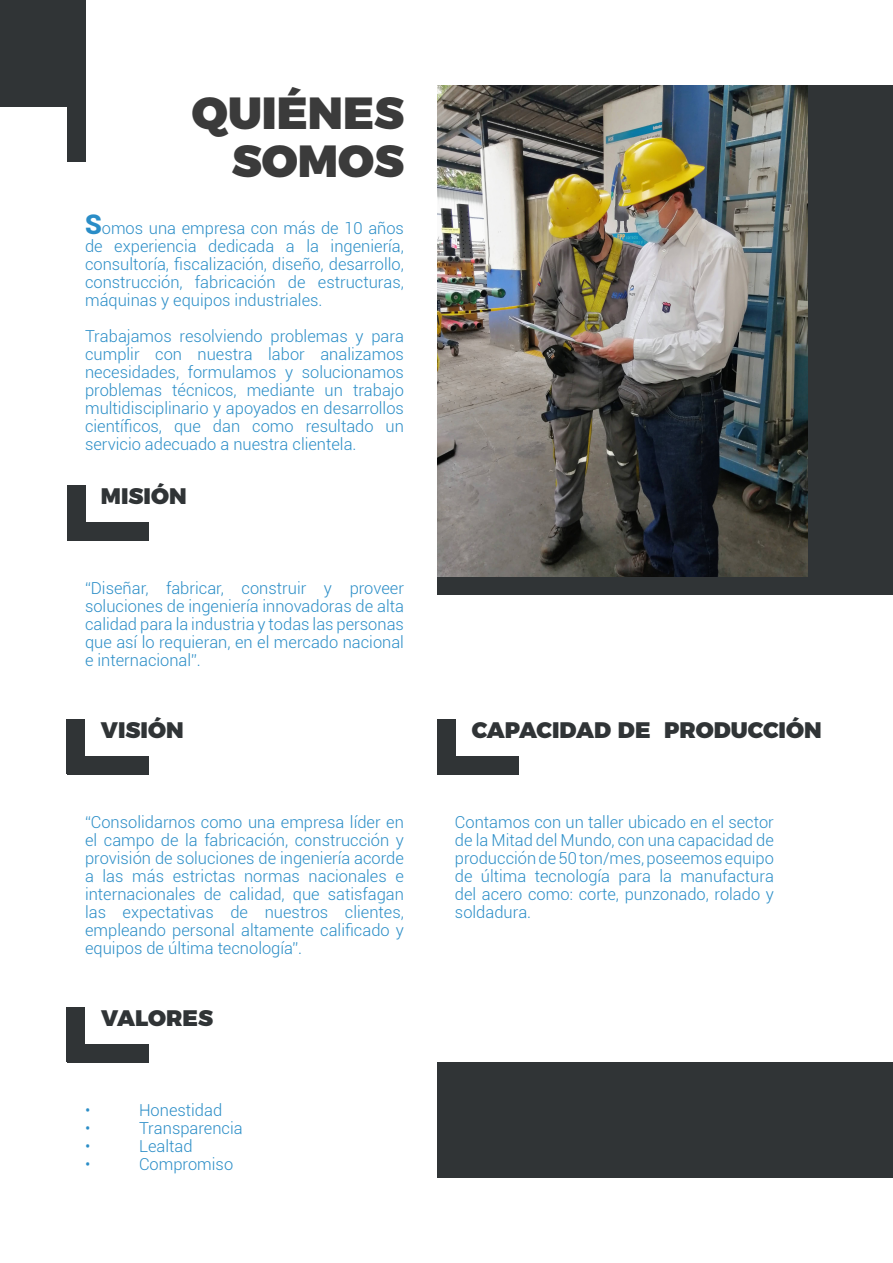
<style>
.page{position:relative;width:893px;height:1263px;background:#fff}
.page>*{position:absolute;margin:0;border:0;box-sizing:border-box;transform-origin:0 0}
.t1{font:900 45px "Montserrat";color:#3b3b3b}
.t2{font:900 22.5px "Montserrat";color:#303436}
.t3{font:300 16.5px/18px "Roboto";color:#2a8dc7;text-align:justify}
.s1{font-weight:900;font-size:27px}
</style>
<div class="page">
<div style="left:437px;top:85px;width:456px;height:509px;background:#303436"></div>
<div style="left:437px;top:1062px;width:456px;height:116px;background:#303436"></div>
<div style="left:67px;top:77px;width:18px;height:85px;background:#303436"></div>
<div style="left:67px;top:522px;width:81px;height:18px;background:#303436"></div>
<div style="left:67px;top:756px;width:81px;height:18px;background:#303436"></div>
<div style="left:437px;top:756px;width:82px;height:18px;background:#303436"></div>
<div style="left:67px;top:1044px;width:81px;height:18px;background:#303436"></div>
<div style="left:67px;top:485px;width:18px;height:55px;background:#303436"></div>
<div style="left:67px;top:719px;width:18px;height:55px;background:#303436"></div>
<div style="left:437px;top:719px;width:18px;height:55px;background:#303436"></div>
<div style="left:67px;top:1007px;width:18px;height:55px;background:#303436"></div>
<div style="left:0;top:0;width:85px;height:107px;background:#303436"></div>
<img style="left:437px;top:85px;width:371px;height:491px">
<p class="t1" style="left:192px;top:75px;width:213px">QUIÉNES</p>
<p class="t1" style="left:232px;top:123px;width:174px">SOMOS</p>
<p class="t3" style="left:85px;top:219px;width:320px"><span class="s1">S</span>omos una empresa con más de 10 años de experiencia dedicada a la ingeniería, consultoría, fiscalización, diseño, desarrollo, construcción, fabricación de estructuras, máquinas y equipos industriales.</p>
<p class="t3" style="left:85px;top:327px;width:320px">Trabajamos resolviendo problemas y para cumplir con nuestra labor analizamos necesidades, formulamos y solucionamos problemas técnicos, mediante un trabajo multidisciplinario y apoyados en desarrollos científicos, que dan como resultado un servicio adecuado a nuestra clientela.</p>
<p class="t2" style="left:101px;top:477px;width:87px">MISIÓN</p>
<p class="t3" style="left:85px;top:579px;width:320px">“Diseñar, fabricar, construir y proveer soluciones de ingeniería innovadoras de alta calidad para la industria y todas las personas que así lo requieran, en el mercado nacional e internacional”.</p>
<p class="t2" style="left:101px;top:711px;width:84px">VISIÓN</p>
<p class="t2" style="left:472px;top:711px;width:351px">CAPACIDAD DE PRODUCCIÓN</p>
<p class="t3" style="left:85px;top:813px;width:320px">“Consolidarnos como una empresa líder en el campo de la fabricación, construcción y provisión de soluciones de ingeniería acorde a las más estrictas normas nacionales e internacionales de calidad, que satisfagan las expectativas de nuestros clientes, empleando personal altamente calificado y equipos de última tecnología”.</p>
<p class="t3" style="left:455px;top:813px;width:320px">Contamos con un taller ubicado en el sector de la Mitad del Mundo, con una capacidad de producción de 50 ton/mes, poseemos equipo de última tecnología para la manufactura del acero como: corte, punzonado, rolado y soldadura.</p>
<p class="t2" style="left:101px;top:999px;width:113px">VALORES</p>
<p class="t3" style="left:85px;top:1101px;width:7px">•</p>
<p class="t3" style="left:139px;top:1101px;width:85px">Honestidad</p>
<p class="t3" style="left:85px;top:1119px;width:7px">•</p>
<p class="t3" style="left:139px;top:1119px;width:105px">Transparencia</p>
<p class="t3" style="left:85px;top:1137px;width:7px">•</p>
<p class="t3" style="left:139px;top:1137px;width:55px">Lealtad</p>
<p class="t3" style="left:85px;top:1155px;width:7px">•</p>
<p class="t3" style="left:139px;top:1155px;width:96px">Compromiso</p>
</div>
